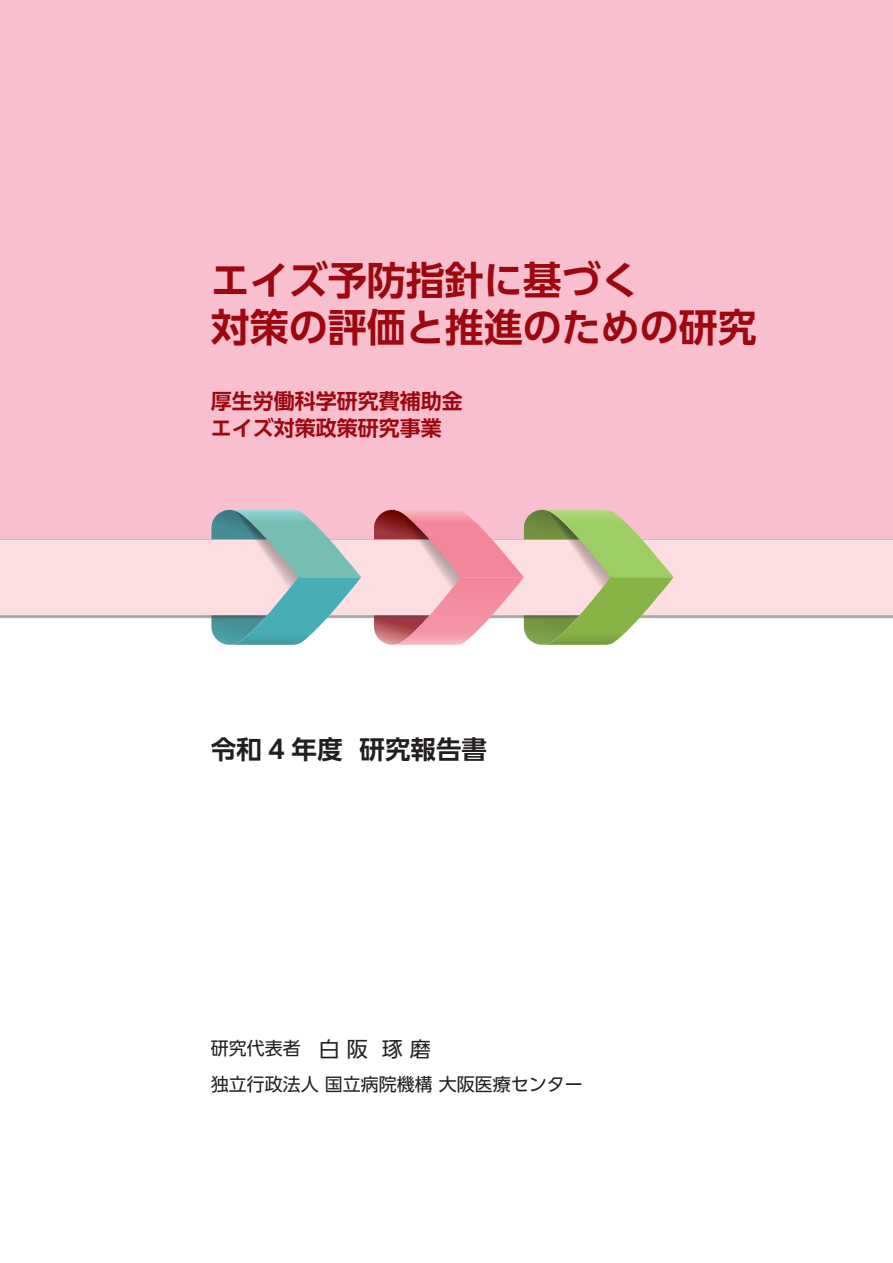
<style>
.page{position:relative;width:893px;height:1263px;background:#fff}
.page>*{position:absolute;margin:0;border:0;box-sizing:border-box;transform-origin:0 0}
.t1{font:700 39px/46.5px "UD Shin Go Pro De";color:#9d070d}
.t2{font:700 25.5px "UD Shin Go Pro De";color:#231f20}
.t3{font:700 21px/27px "UD Shin Go Pro De";color:#9d070d}
.t4{font:18px/35.2px "UD Shin Go Pro";color:#231f20}
.s1{font-size:21px}
</style>
<div class="page">
<div style="left:0;top:0;width:893px;height:563px;background:#f8c0cf"></div>
<div style="left:0;top:539px;width:893px;height:76px;background:#fcdee1"></div>
<svg style="left:211px;top:510px;width:150px;height:135px;background:#a4c1c4"></svg>
<svg style="left:374px;top:510px;width:300px;height:135px;background:#d4b7a3"></svg>
<h1 class="t1" style="left:211px;top:256px;width:547px">エイズ予防指針に基づく<br>対策の評価と推進のための研究</h1>
<p class="t3" style="left:211px;top:387px;width:253px">厚生労働科学研究費補助金エイズ対策政策研究事業</p>
<h2 class="t2" style="left:211px;top:728px;width:278px">令和 4 年度 研究報告書</h2>
<p class="t4" style="left:211px;top:1030px;width:373px">研究代表者　<span class="s1">白 阪 琢 磨<br></span>独立行政法人 国立病院機構 大阪医療センター</p>
</div>
